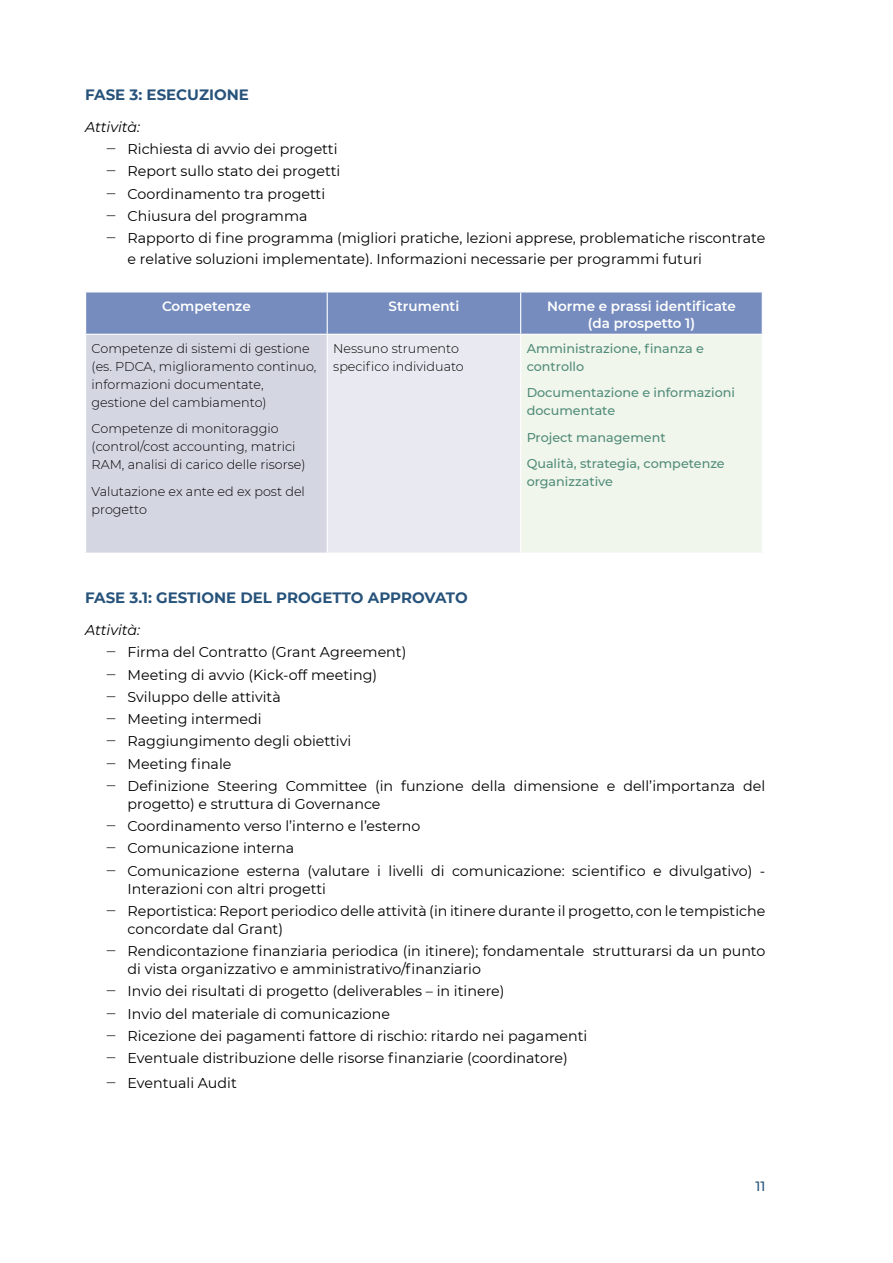
<style>
.page{position:relative;width:893px;height:1263px;background:#fff}
.page>*{position:absolute;margin:0;border:0;box-sizing:border-box;transform-origin:0 0}
.H3_Titolino_figura_box{font:700 15px "Montserrat";color:#27537b}
.t1{font:14.25px/18px "Montserrat";color:#000}
.Testo{font:italic 14.25px "Montserrat";color:#000}
.t2{font:600 13.5px/17.2px "Montserrat";color:#fff;text-align:center}
.t3{font:500 13.5px "Montserrat";color:#27537b}
.P_testo_tabella{font:300 12.75px/18px "Montserrat";color:#000}
.P_testo_tabella-2{font:500 12.75px/18px "Montserrat";color:#518c7a}
.s1{font-weight:300}
</style>
<div class="page">
<div style="left:86px;top:292px;width:676px;height:42px;background:#768cbe"></div>
<div style="left:86px;top:334px;width:241px;height:219px;background:#d4d6e2"></div>
<div style="left:327px;top:334px;width:194px;height:219px;background:#e9eaf1"></div>
<div style="left:521px;top:334px;width:241px;height:219px;background:#f1f6ec"></div>
<hr style="left:327px;top:292px;width:1px;height:42px;background:#fff">
<hr style="left:85px;top:334px;width:243px;height:1px;background:#fff">
<hr style="left:520px;top:292px;width:1px;height:42px;background:#fff">
<hr style="left:327px;top:334px;width:194px;height:1px;background:#fff">
<hr style="left:327px;top:335px;width:1px;height:218px;background:#fff">
<hr style="left:521px;top:334px;width:242px;height:1px;background:#fff">
<hr style="left:520px;top:335px;width:1px;height:218px;background:#fff">
<h3 class="H3_Titolino_figura_box" style="left:85px;top:83px;width:165px">FASE 3: ESECUZIONE</h3>
<p class="Testo" style="left:85px;top:117px;width:57px">Attività:</p>
<p class="t1" style="left:106px;top:140px;width:233px"><span class="s1">‒</span> Richiesta di avvio dei progetti</p>
<p class="t1" style="left:106px;top:162px;width:235px"><span class="s1">‒</span> Report sullo stato dei progetti</p>
<p class="t1" style="left:106px;top:184px;width:220px"><span class="s1">‒</span> Coordinamento tra progetti</p>
<p class="t1" style="left:106px;top:206px;width:203px"><span class="s1">‒</span> Chiusura del programma</p>
<p class="t1" style="left:128px;top:227px;width:639px;line-height:21px;text-indent:-21px"><span class="s1">‒</span> Rapporto di fine programma (migliori pratiche, lezioni apprese, problematiche riscontrate e relative soluzioni implementate). Informazioni necessarie per programmi futuri</p>
<p class="t2" style="left:162px;top:297px;width:90px">Competenze</p>
<p class="t2" style="left:389px;top:297px;width:72px">Strumenti</p>
<p class="t2" style="left:547px;top:297px;width:190px">Norme e prassi identificate (da prospetto 1)</p>
<p class="P_testo_tabella" style="left:92px;top:339px;width:226px">Competenze di sistemi di gestione (es. PDCA, miglioramento continuo, informazioni documentate, gestione del cambiamento)</p>
<p class="P_testo_tabella" style="left:92px;top:419px;width:215px">Competenze di monitoraggio (control/cost accounting, matrici<br>RAM, analisi di carico delle risorse)</p>
<p class="P_testo_tabella" style="left:92px;top:482px;width:215px">Valutazione ex ante ed ex post del progetto</p>
<p class="P_testo_tabella" style="left:333px;top:339px;width:132px">Nessuno strumento specifico individuato</p>
<p class="P_testo_tabella-2" style="left:527px;top:339px;width:179px">Amministrazione, finanza e controllo</p>
<p class="P_testo_tabella-2" style="left:527px;top:383px;width:210px">Documentazione e informazioni documentate</p>
<p class="P_testo_tabella-2" style="left:527px;top:428px;width:140px">Project management</p>
<p class="P_testo_tabella-2" style="left:527px;top:454px;width:200px">Qualità, strategia, competenze organizzative</p>
<h3 class="H3_Titolino_figura_box" style="left:85px;top:587px;width:384px">FASE 3.1: GESTIONE DEL PROGETTO APPROVATO</h3>
<p class="Testo" style="left:85px;top:620px;width:57px">Attività:</p>
<p class="t1" style="left:106px;top:643px;width:302px"><span class="s1">‒</span> Firma del Contratto (Grant Agreement)</p>
<p class="t1" style="left:106px;top:665px;width:272px"><span class="s1">‒</span> Meeting di avvio (Kick-off meeting)</p>
<p class="t1" style="left:106px;top:687px;width:176px"><span class="s1">‒</span> Sviluppo delle attività</p>
<p class="t1" style="left:106px;top:709px;width:157px"><span class="s1">‒</span> Meeting intermedi</p>
<p class="t1" style="left:106px;top:732px;width:247px"><span class="s1">‒</span> Raggiungimento degli obiettivi</p>
<p class="t1" style="left:106px;top:754px;width:127px"><span class="s1">‒</span> Meeting finale</p>
<p class="t1" style="left:128px;top:776px;width:639px;text-indent:-21px"><span class="s1">‒</span> Definizione Steering Committee (in funzione della dimensione e dell’importanza del progetto) e struttura di Governance</p>
<p class="t1" style="left:106px;top:816px;width:316px"><span class="s1">‒</span> Coordinamento verso l’interno e l’esterno</p>
<p class="t1" style="left:106px;top:839px;width:190px"><span class="s1">‒</span> Comunicazione interna</p>
<p class="t1" style="left:128px;top:861px;width:639px;text-indent:-21px"><span class="s1">‒</span> Comunicazione esterna (valutare i livelli di comunicazione: scientifico e divulgativo) -<br>Interazioni con altri progetti</p>
<p class="t1" style="left:128px;top:901px;width:639px;text-indent:-21px"><span class="s1">‒</span> Reportistica: Report periodico delle attività (in itinere durante il progetto, con le tempistiche concordate dal Grant)</p>
<p class="t1" style="left:128px;top:941px;width:639px;text-indent:-21px"><span class="s1">‒</span> Rendicontazione finanziaria periodica (in itinere); fondamentale strutturarsi da un punto di vista organizzativo e amministrativo/finanziario</p>
<p class="t1" style="left:106px;top:982px;width:400px"><span class="s1">‒</span> Invio dei risultati di progetto (deliverables – in itinere)</p>
<p class="t1" style="left:106px;top:1004px;width:285px"><span class="s1">‒</span> Invio del materiale di comunicazione</p>
<p class="t1" style="left:106px;top:1026px;width:483px"><span class="s1">‒</span> Ricezione dei pagamenti fattore di rischio: ritardo nei pagamenti</p>
<p class="t1" style="left:106px;top:1048px;width:463px"><span class="s1">‒</span> Eventuale distribuzione delle risorse finanziarie (coordinatore)</p>
<p class="t1" style="left:106px;top:1074px;width:132px"><span class="s1">‒</span> Eventuali Audit</p>
<p class="t3" style="left:755px;top:1177px;width:11px">11</p>
</div>
